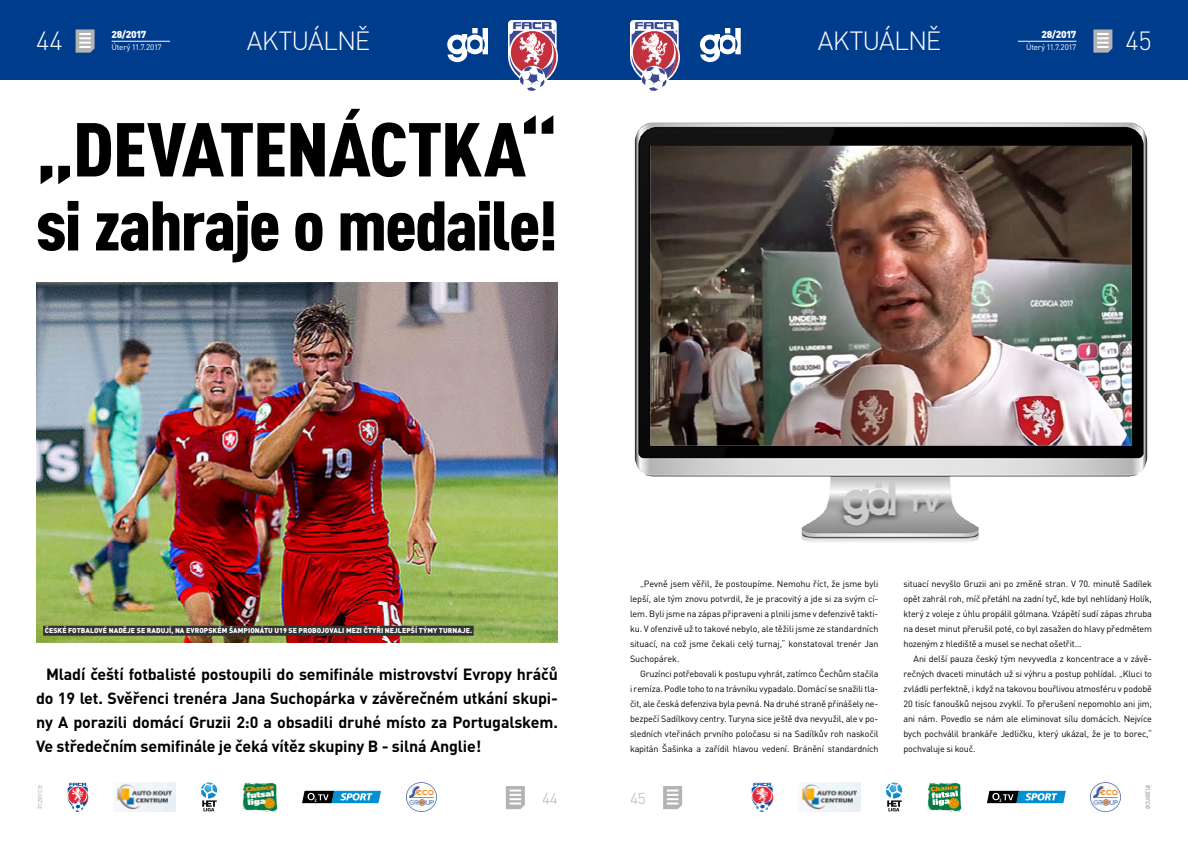
<style>
.page{position:relative;width:1188px;height:842px;background:#fff}
.page>*{position:absolute;margin:0;border:0;box-sizing:border-box;transform-origin:0 0}
.t1{font:900 condensed 75px "DIN Pro";letter-spacing:-.015em;color:#000;scale:1.1 1}
.t2{font:900 condensed 69px "DIN Pro";letter-spacing:-.03em;color:#000;scale:1.1 1}
.t3{font:300 26px "DIN Pro";letter-spacing:-.03em;color:#fff}
.t4{font:700 16px/24px "DIN Pro";letter-spacing:-.01em;color:#000;text-align:justify}
.t5{font:300 15.6px "DIN Pro";color:#b3b3b3}
.t6{font:900 10px "DIN Pro";letter-spacing:-.04em;color:#fff}
.t7{font:9px/15px "DIN Pro";letter-spacing:-.015em;color:#000;text-align:justify}
.t8{font:8px "DIN Pro";letter-spacing:-.03em;color:#fff}
.t9{font:8px "DIN Pro";letter-spacing:-.025em;color:#b3b3b3}
.t10{font:900 7px "DIN Pro";letter-spacing:.01em;color:#fff}
</style>
<div class="page">
<div style="left:594px;top:0;width:594px;height:80px;background:#003c8c"></div>
<div style="left:0;top:0;width:594px;height:80px;background:#003c8c"></div>
<svg style="left:700px;top:28px;width:41px;height:34px"></svg>
<svg style="left:1093px;top:29px;width:19px;height:24px"></svg>
<svg style="left:447px;top:28px;width:41px;height:34px"></svg>
<svg style="left:76px;top:29px;width:19px;height:24px"></svg>
<svg style="left:663px;top:786px;width:19px;height:23px"></svg>
<svg style="left:506px;top:786px;width:19px;height:23px"></svg>
<svg style="left:508px;top:20px;width:50px;height:71px"></svg>
<svg style="left:630px;top:20px;width:50px;height:71px"></svg>
<img style="left:67px;top:782px;width:21px;height:30px">
<img style="left:113px;top:782px;width:62px;height:30px">
<img style="left:752px;top:782px;width:21px;height:30px">
<img style="left:243px;top:782px;width:34px;height:30px">
<img style="left:928px;top:782px;width:34px;height:30px">
<img style="left:798px;top:782px;width:62px;height:30px">
<img style="left:406px;top:782px;width:30px;height:30px">
<img style="left:1091px;top:782px;width:30px;height:30px">
<img style="left:200px;top:782px;width:18px;height:30px">
<img style="left:885px;top:782px;width:18px;height:30px">
<svg style="left:302px;top:791px;width:79px;height:12px"></svg>
<svg style="left:987px;top:791px;width:79px;height:12px"></svg>
<hr style="left:1018px;top:41px;width:58px;height:1px;background:#fff">
<hr style="left:112px;top:41px;width:58px;height:1px;background:#fff">
<img style="left:36px;top:282px;width:522px;height:361px">
<div style="left:43px;top:626px;width:431px;height:10px;background:#333"></div>
<img style="left:634px;top:122px;width:514px;height:420px">
<h3 class="t3" style="left:247px;top:23px;width:125px">AKTUÁLNĚ</h3>
<h3 class="t3" style="left:818px;top:23px;width:125px">AKTUÁLNĚ</h3>
<p class="t6" style="left:112px;top:28px;width:36px">28/2017</p>
<p class="t6" style="left:1042px;top:28px;width:36px">28/2017</p>
<h3 class="t3" style="left:36px;top:23px;width:28px">44</h3>
<h3 class="t3" style="left:1126px;top:23px;width:28px">45</h3>
<p class="t8" style="left:112px;top:42px;width:52px">Úterý 11.7.2017</p>
<p class="t8" style="left:1026px;top:42px;width:52px">Úterý 11.7.2017</p>
<h1 class="t1" style="left:36px;top:103px;width:476px">„DEVATENÁCTKA“</h1>
<h2 class="t2" style="left:36px;top:183px;width:476px">si zahraje o medaile!</h2>
<p class="t10" style="left:45px;top:626px;width:429px">ČESKÉ FOTBALOVÉ NADĚJE SE RADUJÍ, NA EVROPSKÉM ŠAMPIONÁTU U19 SE PROBOJOVALI MEZI ČTYŘI NEJLEPŠÍ TÝMY TURNAJE.</p>
<p class="t4" style="left:36px;top:662px;width:524px;text-indent:10px">Mladí čeští fotbalisté postoupili do semifinále mistrovství Evropy hráčů do 19 let. Svěřenci trenéra Jana Suchopárka v závěrečném utkání skupi&shy;ny A porazili domácí Gruzii 2:0 a obsadili druhé místo za Portugalskem.<br>Ve středečním semifinále je čeká vítěz skupiny B - silná Anglie!</p>
<p class="t7" style="left:630px;top:576px;width:250px;text-indent:10px">„Pevně jsem věřil, že postoupíme. Nemohu říct, že jsme byli lepší, ale tým znovu potvrdil, že je pracovitý a jde si za svým cí&shy;lem. Byli jsme na zápas připraveni a plnili jsme v defenzivě takti&shy;ku. V ofenzivě už to takové nebylo, ale těžili jsme ze standardních situací, na což jsme čekali celý turnaj,“ konstatoval trenér Jan Suchopárek.</p>
<p class="t7" style="left:630px;top:666px;width:250px;text-indent:10px">Gruzínci potřebovali k postupu vyhrát, zatímco Čechům stačila i remíza. Podle toho to na trávníku vypadalo. Domácí se snažili tla&shy;čit, ale česká defenziva byla pevná. Na druhé straně přinášely ne&shy;bezpečí Sadílkovy centry. Turyna sice ještě dva nevyužil, ale v po&shy;sledních vteřinách prvního poločasu si na Sadílkův roh naskočil kapitán Šašinka a zařídil hlavou vedení. Bránění standardních</p>
<p class="t7" style="left:904px;top:576px;width:250px">situací nevyšlo Gruzii ani po změně stran. V 70. minutě Sadílek opět zahrál roh, míč přetáhl na zadní tyč, kde byl nehlídaný Holík, který z voleje z úhlu propálil gólmana. Vzápětí sudí zápas zhruba na deset minut přerušil poté, co byl zasažen do hlavy předmětem hozeným z hlediště a musel se nechat ošetřit…</p>
<p class="t7" style="left:904px;top:651px;width:250px;text-indent:10px">Ani delší pauza český tým nevyvedla z koncentrace a v závě&shy;rečných dvaceti minutách už si výhru a postup pohlídal. „Kluci to zvládli perfektně, i když na takovou bouřlivou atmosféru v podobě 20 tisíc fanoušků nejsou zvyklí. To přerušení nepomohlo ani jim, ani nám. Povedlo se nám ale eliminovat sílu domácích. Nejvíce bych pochválil brankáře Jedličku, který ukázal, že je to borec,“ pochvaluje si kouč.</p>
<p class="t9" style="left:34px;top:809px;width:26px;rotate:-90deg">inzerce</p>
<p class="t9" style="left:1154px;top:785px;width:26px;rotate:90deg">inzerce</p>
<h3 class="t5" style="left:542px;top:787px;width:17px">44</h3>
<h3 class="t5" style="left:630px;top:787px;width:17px">45</h3>
</div>
